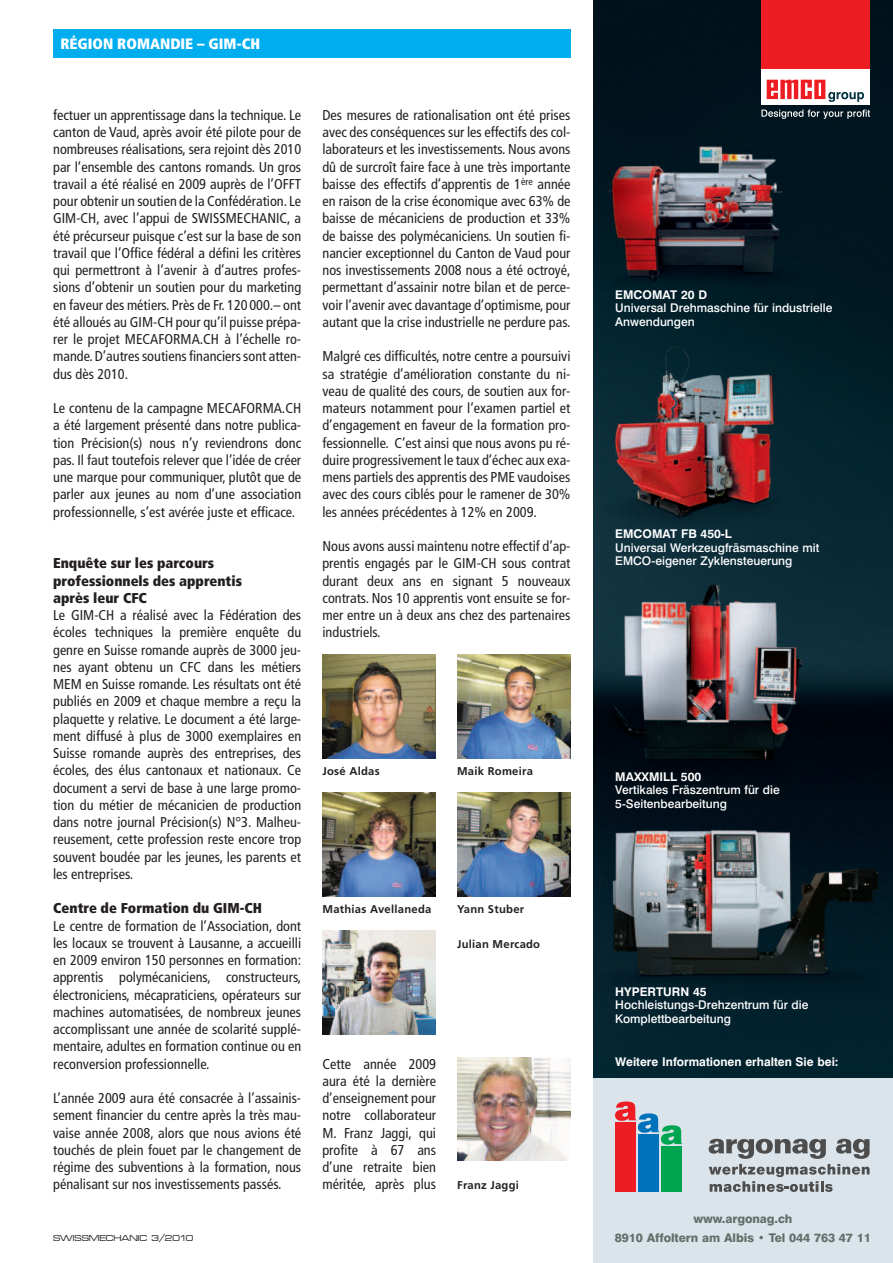
<style>
.page{position:relative;width:893px;height:1263px;background:#fff}
.page>*{position:absolute;margin:0;border:0;box-sizing:border-box;transform-origin:0 0}
.t1{font:900 condensed 15px "Frutiger";color:#fff}
.t2{font:condensed 14.25px/17.2px "Frutiger";color:#231f20;text-align:justify}
.t3{font:900 condensed 14.25px/17.2px "Frutiger";color:#231f20}
.t4{font:12px/13.5px "Swiss 721 BT Medium+IJLMWX";color:#fff}
.t5{font:12px "Swiss 721 BT Bold+AHFYTC";color:#fff}
.t6{font:12px/19px "Swiss 721 BT Heavy+BHIFOY";letter-spacing:-.005em;color:#646f6c;text-align:center}
.t7{font:700 11.25px "Frutiger";letter-spacing:.02em;color:#231f20}
.t8{font:9px "Microgramma D Medi Exte";color:#231f20}
</style>
<div class="page">
<div style="left:53px;top:29px;width:517px;height:28px;background:#00aeef"></div>
<img style="left:322px;top:655px;width:114px;height:103px">
<img style="left:457px;top:655px;width:113px;height:103px">
<img style="left:322px;top:793px;width:114px;height:103px">
<img style="left:457px;top:793px;width:113px;height:103px">
<img style="left:322px;top:931px;width:114px;height:103px">
<img style="left:457px;top:1057px;width:113px;height:104px">
<img style="left:593px;top:0;width:300px;height:1078px">
<div style="left:593px;top:1078px;width:300px;height:185px;background:#dbe4ea"></div>
<div style="left:615px;top:1122px;width:21px;height:70px;background:#ee1d23"></div>
<div style="left:661px;top:1146px;width:21px;height:46px;background:#00a54f"></div>
<div style="left:638px;top:1134px;width:21px;height:58px;background:#0072bc"></div>
<svg style="left:709px;top:1139px;width:160px;height:53px"></svg>
<svg style="left:615px;top:1101px;width:67px;height:43px"></svg>
<div style="left:761px;top:69px;width:109px;height:35px;background:#fff"></div>
<div style="left:761px;top:0;width:109px;height:69px;background:#ee1d23"></div>
<svg style="left:761px;top:109px;width:109px;height:10px"></svg>
<svg style="left:767px;top:80px;width:97px;height:22px"></svg>
<p class="t1" style="left:60px;top:38px;width:201px">RÉGION ROMANDIE – GIM-CH</p>
<p class="t2" style="left:53px;top:107px;width:250px">fectuer un apprentissage dans la technique. Le canton de Vaud, après avoir été pilote pour de nombreuses réalisations, sera rejoint dès 2010 par l’ensemble des cantons romands. Un gros travail a été réalisé en 2009 auprès de l’OFFT pour obtenir un soutien de la Confédération. Le GIM-CH, avec l’appui de SWISSMECHANIC, a été précurseur puisque c’est sur la base de son travail que l’Office fédéral a défini les critères qui permettront à l’avenir à d’autres profes&shy;sions d’obtenir un soutien pour du marketing en faveur des métiers. Près de Fr. 120000.– ont été alloués au GIM-CH pour qu’il puisse prépa&shy;rer le projet MECAFORMA.CH à l’échelle ro&shy;mande.D’autres soutiens financiers sont atten&shy;dus dès 2010.</p>
<p class="t2" style="left:53px;top:401px;width:250px">Le contenu de la campagne MECAFORMA.CH a été largement présenté dans notre publica&shy;tion Précision(s) nous n’y reviendrons donc pas. Il faut toutefois relever que l’idée de créer une marque pour communiquer, plutôt que de parler aux jeunes au nom d’une association professionnelle, s’est avérée juste et efficace.</p>
<p class="t3" style="left:53px;top:556px;width:190px">Enquête sur les parcours professionnels des apprentis après leur CFC</p>
<p class="t2" style="left:53px;top:608px;width:250px">Le GIM-CH a réalisé avec la Fédération des écoles techniques la première enquête du genre en Suisse romande auprès de 3000 jeu&shy;nes ayant obtenu un CFC dans les métiers MEM en Suisse romande. Les résultats ont été publiés en 2009 et chaque membre a reçu la plaquette y relative. Le document a été large&shy;ment diffusé à plus de 3000 exemplaires en Suisse romande auprès des entreprises, des écoles, des élus cantonaux et nationaux. Ce document a servi de base à une large promo&shy;tion du métier de mécanicien de production dans notre journal Précision(s) N°3. Malheu&shy;reusement, cette profession reste encore trop souvent boudée par les jeunes, les parents et les entreprises.</p>
<p class="t3" style="left:53px;top:901px;width:211px">Centre de Formation du GIM-CH</p>
<p class="t2" style="left:53px;top:918px;width:250px">Le centre de formation de l’Association, dont les locaux se trouvent à Lausanne, a accueilli en 2009 environ 150 personnes en formation: apprentis polymécaniciens, constructeurs, électroniciens, mécapraticiens, opérateurs sur machines automatisées, de nombreux jeunes accomplissant une année de scolarité supplé&shy;mentaire, adultes en formation continue ou en reconversion professionnelle.</p>
<p class="t2" style="left:53px;top:1091px;width:250px">L’année 2009 aura été consacrée à l’assainis&shy;sement financier du centre après la très mau&shy;vaise année 2008, alors que nous avions été touchés de plein fouet par le changement de régime des subventions à la formation, nous pénalisant sur nos investissements passés.</p>
<p class="t8" style="left:53px;top:1233px;width:142px">SWISSMECHANIC 3/2010</p>
<p class="t2" style="left:322px;top:107px;width:250px">Des mesures de rationalisation ont été prises avec des conséquences sur les effectifs des col&shy;laborateurs et les investissements. Nous avons dû de surcroît faire face à une très importante baisse des effectifs d’apprentis de 1<sup>ère</sup> année en raison de la crise économique avec 63% de baisse de mécaniciens de production et 33% de baisse des polymécaniciens. Un soutien fi&shy;nancier exceptionnel du Canton de Vaud pour nos investissements 2008 nous a été octroyé, permettant d’assainir notre bilan et de perce&shy;voir l’avenir avec davantage d’optimisme, pour autant que la crise industrielle ne perdure pas.</p>
<p class="t2" style="left:322px;top:349px;width:250px">Malgré ces difficultés, notre centre a poursuivi sa stratégie d’amélioration constante du ni&shy;veau de qualité des cours, de soutien aux for&shy;mateurs notamment pour l’examen partiel et d’engagement en faveur de la formation pro&shy;fessionnelle. C’est ainsi que nous avons pu ré&shy;duire progressivement le taux d’échec aux exa&shy;mens partiels des apprentis des PME vaudoises avec des cours ciblés pour le ramener de 30% les années précédentes à 12% en 2009.</p>
<p class="t2" style="left:322px;top:539px;width:250px">Nous avons aussi maintenu notre effectif d’ap&shy;prentis engagés par le GIM-CH sous contrat durant deux ans en signant 5 nouveaux contrats. Nos 10 apprentis vont ensuite se for&shy;mer entre un à deux ans chez des partenaires industriels.</p>
<p class="t7" style="left:322px;top:767px;width:59px">José Aldas</p>
<p class="t7" style="left:457px;top:767px;width:77px">Maik Romeira</p>
<p class="t7" style="left:322px;top:905px;width:110px">Mathias Avellaneda</p>
<p class="t7" style="left:457px;top:905px;width:69px">Yann Stuber</p>
<p class="t7" style="left:457px;top:939px;width:85px">Julian Mercado</p>
<p class="t2" style="left:322px;top:1056px;width:115px">Cette année 2009 aura été la dernière d’enseignement pour notre collaborateur M. Franz Jaggi, qui profite à 67 ans d’une retraite bien méritée, après plus</p>
<p class="t7" style="left:457px;top:1181px;width:63px">Franz Jaggi</p>
<p class="t5" style="left:615px;top:290px;width:93px">EMCOMAT 20 D</p>
<p class="t4" style="left:615px;top:302px;width:219px">Universal Drehmaschine für industrielle<br>Anwendungen</p>
<p class="t5" style="left:615px;top:530px;width:118px">EMCOMAT FB 450-L</p>
<p class="t4" style="left:615px;top:542px;width:206px">Universal Werkzeugfräsmaschine mit<br>EMCO-eigener Zyklensteuerung</p>
<p class="t5" style="left:615px;top:772px;width:87px">MAXXMILL 500</p>
<p class="t4" style="left:615px;top:784px;width:166px">Vertikales Fräszentrum für die<br>5-Seitenbearbeitung</p>
<p class="t5" style="left:615px;top:987px;width:93px">HYPERTURN 45</p>
<p class="t4" style="left:615px;top:999px;width:195px">Hochleistungs-Drehzentrum für die<br>Komplettbearbeitung</p>
<p class="t5" style="left:615px;top:1057px;width:225px">Weitere Informationen erhalten Sie bei:</p>
<p class="t6" style="left:615px;top:1210px;width:257px">www.argonag.ch<br>8910 Affoltern am Albis • Tel 044 763 47 11</p>
</div>
